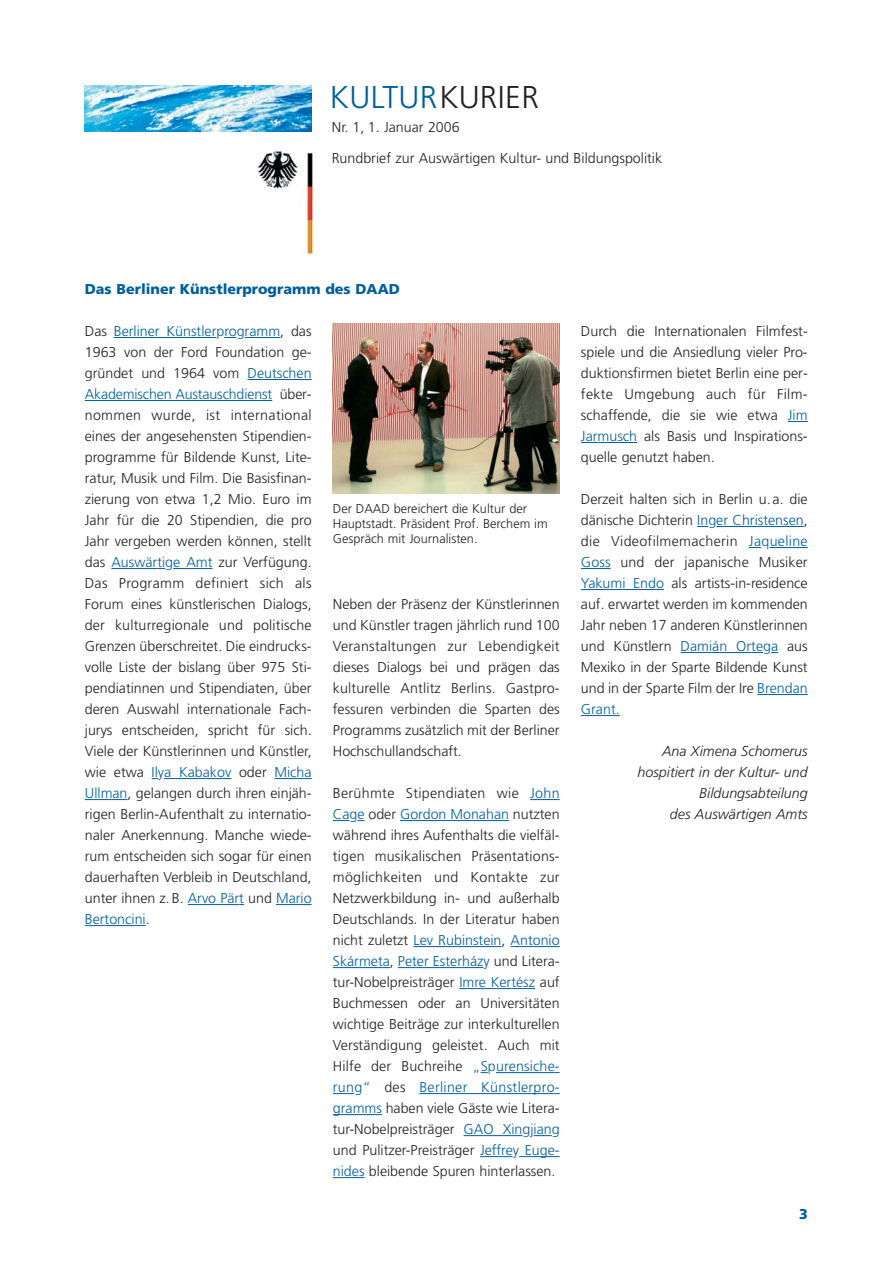
<style>
.page{position:relative;width:893px;height:1263px;background:#fff}
.page>*{position:absolute;margin:0;border:0;box-sizing:border-box;transform-origin:0 0}
.t1{font:300 31.5px "Frutiger";letter-spacing:.01em;color:#005e9d}
.t2{font:300 14.25px/21px "Frutiger";color:#231f20;text-align:justify}
.t3{font:italic 300 14.25px/21px "Frutiger";color:#231f20;text-align:right}
.t4{font:900 14.25px "Frutiger";color:#005e9d}
.t5{font:300 12.75px/15.3px "Frutiger";color:#231f20}
.s1{color:#231f20}
.s2{color:#005e9d}
</style>
<div class="page">
<hr style="left:530px;top:799px;width:30px;height:1px;background:#005e9d">
<svg style="left:333px;top:820px;width:16px;height:1px"></svg>
<svg style="left:400px;top:820px;width:23px;height:1px"></svg>
<hr style="left:423px;top:820px;width:86px;height:1px;background:#005e9d">
<hr style="left:413px;top:946px;width:89px;height:1px;background:#005e9d">
<hr style="left:511px;top:946px;width:49px;height:1px;background:#005e9d">
<svg style="left:333px;top:967px;width:26px;height:1px"></svg>
<hr style="left:359px;top:967px;width:31px;height:1px;background:#005e9d">
<hr style="left:398px;top:967px;width:64px;height:1px;background:#005e9d">
<svg style="left:462px;top:967px;width:21px;height:1px"></svg>
<svg style="left:459px;top:988px;width:20px;height:1px"></svg>
<hr style="left:479px;top:988px;width:32px;height:1px;background:#005e9d">
<svg style="left:511px;top:988px;width:24px;height:1px"></svg>
<svg style="left:496px;top:1072px;width:13px;height:1px"></svg>
<hr style="left:509px;top:1072px;width:46px;height:1px;background:#005e9d">
<svg style="left:333px;top:1093px;width:21px;height:1px"></svg>
<hr style="left:419px;top:1093px;width:128px;height:1px;background:#005e9d">
<svg style="left:547px;top:1093px;width:13px;height:1px"></svg>
<hr style="left:333px;top:1114px;width:49px;height:1px;background:#005e9d">
<hr style="left:464px;top:1135px;width:58px;height:1px;background:#005e9d">
<svg style="left:534px;top:1135px;width:18px;height:1px"></svg>
<svg style="left:480px;top:1156px;width:33px;height:1px"></svg>
<hr style="left:519px;top:1156px;width:36px;height:1px;background:#005e9d">
<hr style="left:333px;top:1177px;width:32px;height:1px;background:#005e9d">
<svg style="left:788px;top:421px;width:20px;height:1px"></svg>
<svg style="left:581px;top:442px;width:17px;height:1px"></svg>
<hr style="left:598px;top:442px;width:39px;height:1px;background:#005e9d">
<hr style="left:716px;top:526px;width:88px;height:1px;background:#005e9d">
<svg style="left:749px;top:547px;width:12px;height:1px"></svg>
<hr style="left:770px;top:547px;width:38px;height:1px;background:#005e9d">
<hr style="left:581px;top:568px;width:30px;height:1px;background:#005e9d">
<hr style="left:588px;top:589px;width:76px;height:1px;background:#005e9d">
<hr style="left:681px;top:652px;width:70px;height:1px;background:#005e9d">
<svg style="left:751px;top:652px;width:12px;height:1px"></svg>
<svg style="left:757px;top:694px;width:13px;height:1px"></svg>
<hr style="left:770px;top:694px;width:38px;height:1px;background:#005e9d">
<hr style="left:581px;top:715px;width:39px;height:1px;background:#005e9d">
<img style="left:85px;top:86px;width:227px;height:46px">
<img style="left:258px;top:150px;width:62px;height:105px">
<hr style="left:114px;top:337px;width:102px;height:1px;background:#005e9d">
<svg style="left:224px;top:337px;width:12px;height:1px"></svg>
<hr style="left:245px;top:337px;width:35px;height:1px;background:#005e9d">
<hr style="left:247px;top:379px;width:65px;height:1px;background:#005e9d">
<hr style="left:85px;top:400px;width:187px;height:1px;background:#005e9d">
<hr style="left:111px;top:568px;width:46px;height:1px;background:#005e9d">
<hr style="left:173px;top:568px;width:39px;height:1px;background:#005e9d">
<hr style="left:164px;top:778px;width:67px;height:1px;background:#005e9d">
<hr style="left:274px;top:778px;width:38px;height:1px;background:#005e9d">
<hr style="left:85px;top:799px;width:43px;height:1px;background:#005e9d">
<svg style="left:188px;top:904px;width:14px;height:1px"></svg>
<hr style="left:202px;top:904px;width:37px;height:1px;background:#005e9d">
<hr style="left:276px;top:904px;width:36px;height:1px;background:#005e9d">
<svg style="left:85px;top:925px;width:20px;height:1px"></svg>
<hr style="left:105px;top:925px;width:41px;height:1px;background:#005e9d">
<img style="left:333px;top:324px;width:227px;height:170px">
<h1 class="t1" style="left:330px;top:84px;width:210px">KULTUR<span class="s1">KURIER</span></h1>
<p class="t2" style="left:332px;top:118px;width:129px">Nr. 1, 1. Januar 2006</p>
<p class="t2" style="left:332px;top:149px;width:332px">Rundbrief zur Auswärtigen Kultur- und Bildungspolitik</p>
<p class="t4" style="left:85px;top:283px;width:317px">Das Berliner Künstlerprogramm des DAAD</p>
<p class="t2" style="left:85px;top:322px;width:228px">Das <span class="s2">Berliner Künstlerprogramm</span>, das 1963 von der Ford Foundation ge&shy;gründet und 1964 vom <span class="s2">Deutschen Akademischen Austauschdienst</span> über&shy;nommen wurde, ist international eines der angesehensten Stipendien&shy;programme für Bildende Kunst, Lite&shy;ratur, Musik und Film. Die Basisfinan&shy;zierung von etwa 1,2 Mio. Euro im Jahr für die 20 Stipendien, die pro Jahr vergeben werden können, stellt das <span class="s2">Auswärtige Amt</span> zur Verfügung.<br>Das Programm definiert sich als Forum eines künstlerischen Dialogs, der kulturregionale und politische Grenzen überschreitet. Die eindrucks&shy;volle Liste der bislang über 975 Sti&shy;pendiatinnen und Stipendiaten, über deren Auswahl internationale Fach&shy;jurys entscheiden, spricht für sich.<br>Viele der Künstlerinnen und Künstler, wie etwa <span class="s2">Ilya Kabakov</span> oder <span class="s2">Micha Ullman</span>, gelangen durch ihren einjäh&shy;rigen Berlin-Aufenthalt zu internatio&shy;naler Anerkennung. Manche wiede&shy;rum entscheiden sich sogar für einen dauerhaften Verbleib in Deutschland, unter ihnen z. B. <span class="s2">Arvo Pärt</span> und <span class="s2">Mario Bertoncini</span>.</p>
<p class="t5" style="left:333px;top:501px;width:216px">Der DAAD bereichert die Kultur der<br>Hauptstadt. Präsident Prof. Berchem im<br>Gespräch mit Journalisten.</p>
<p class="t2" style="left:333px;top:595px;width:228px">Neben der Präsenz der Künstlerinnen und Künstler tragen jährlich rund 100<br>Veranstaltungen zur Lebendigkeit dieses Dialogs bei und prägen das kulturelle Antlitz Berlins. Gastpro&shy;fessuren verbinden die Sparten des Programms zusätzlich mit der Berliner Hochschullandschaft.</p>
<p class="t2" style="left:333px;top:784px;width:228px">Berühmte Stipendiaten wie <span class="s2">John Cage</span> oder <span class="s2">Gordon Monahan</span> nutzten während ihres Aufenthalts die vielfäl&shy;tigen musikalischen Präsentations&shy;möglichkeiten und Kontakte zur Netzwerkbildung in- und außerhalb Deutschlands. In der Literatur haben nicht zuletzt <span class="s2">Lev Rubinstein</span>, <span class="s2">Antonio Skármeta</span>, <span class="s2">Peter Esterházy</span> und Litera&shy;tur-Nobelpreisträger <span class="s2">Imre Kertész</span> auf Buchmessen oder an Universitäten wichtige Beiträge zur interkulturellen Verständigung geleistet. Auch mit Hilfe der Buchreihe <span class="s2">„Spurensiche&shy;rung“</span> des <span class="s2">Berliner Künstlerpro&shy;gramms</span> haben viele Gäste wie Litera&shy;tur-Nobelpreisträger <span class="s2">GAO Xingjiang </span>und Pulitzer-Preisträger <span class="s2">Jeffrey Euge&shy;nides</span> bleibende Spuren hinterlassen.</p>
<p class="t2" style="left:581px;top:322px;width:228px">Durch die Internationalen Filmfest&shy;spiele und die Ansiedlung vieler Pro&shy;duktionsfirmen bietet Berlin eine per&shy;fekte Umgebung auch für Film&shy;schaffende, die sie wie etwa <span class="s2">Jim Jarmusch</span> als Basis und Inspirations&shy;quelle genutzt haben.</p>
<p class="t2" style="left:581px;top:490px;width:228px">Derzeit halten sich in Berlin u. a. die dänische Dichterin <span class="s2">Inger Christensen</span>, die Videofilmemacherin <span class="s2">Jaqueline Goss</span> und der japanische Musiker <span class="s2">Yakumi Endo</span> als artists-in-residence auf. erwartet werden im kommenden Jahr neben 17 anderen Künstlerinnen und Künstlern <span class="s2">Damián Ortega</span> aus Mexiko in der Sparte Bildende Kunst und in der Sparte Film der Ire <span class="s2">Brendan Grant.</span></p>
<p class="t3" style="left:637px;top:742px;width:172px">Ana Ximena Schomerus hospitiert in der Kultur- und<br>Bildungsabteilung<br>des Auswärtigen Amts</p>
<p class="t4" style="left:799px;top:1208px;width:10px">3</p>
</div>
